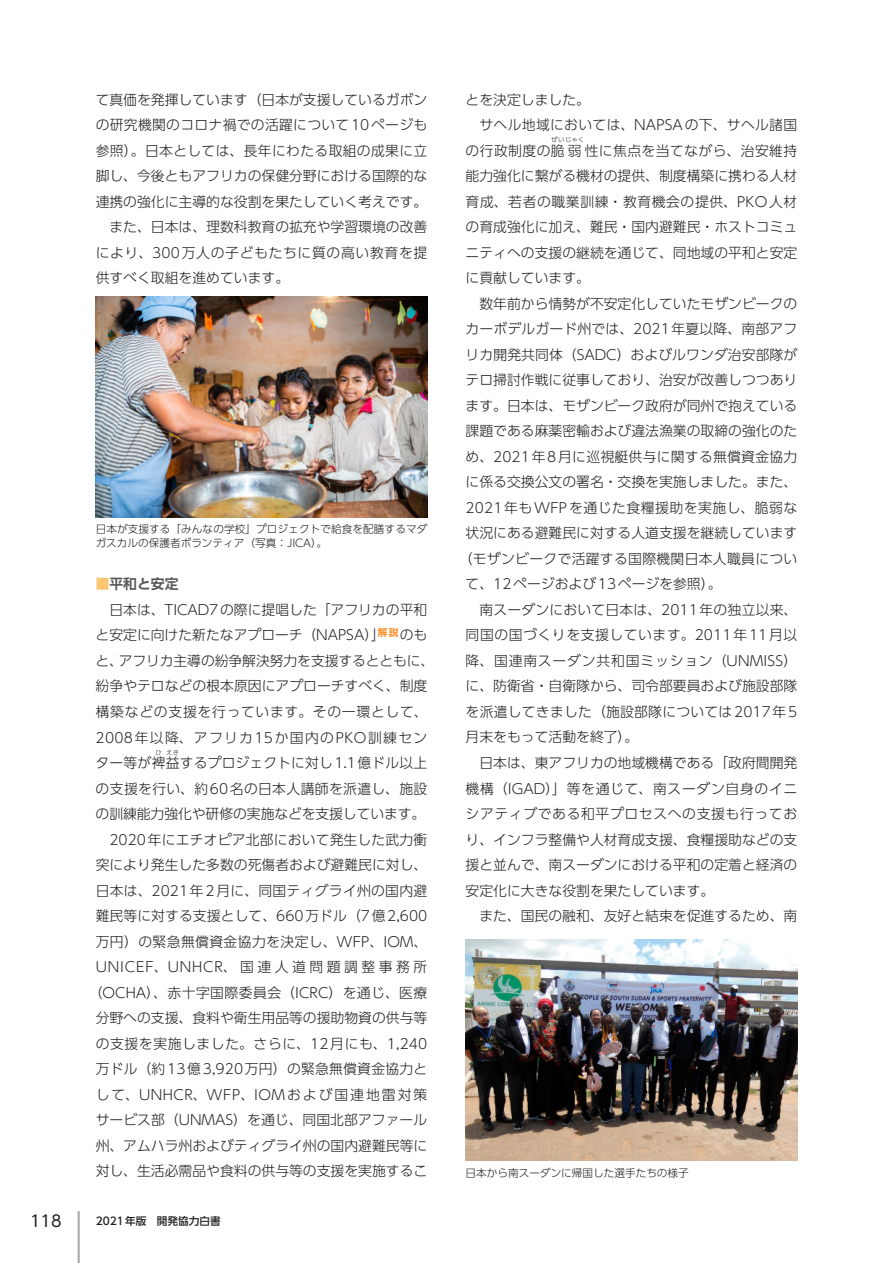
<style>
.page{position:relative;width:893px;height:1263px;background:#fff}
.page>*{position:absolute;margin:0;border:0;box-sizing:border-box;transform-origin:0 0}
.t1{font:15.9px "UD Shin Go Pr 6 N";color:#231f20}
.t2{font:300 13.8px/25.5px "UD Shin Go Pr 6 N";letter-spacing:.005em;color:#231f20;text-align:center}
.t3{font:300 13.8px "UD Shin Go Pr 6 N";letter-spacing:.05em;color:#231f20}
.t4{font:300 13.8px "UD Shin Go Pr 6 N";letter-spacing:.025em;color:#231f20}
.t5{font:300 13.8px "UD Shin Go Pr 6 N";letter-spacing:.035em;color:#231f20}
.t6{font:300 13.8px "UD Shin Go Pr 6 N";letter-spacing:.04em;color:#231f20}
.t7{font:300 13.8px "UD Shin Go Pr 6 N";letter-spacing:.06em;color:#231f20}
.t8{font:300 13.8px "UD Shin Go Pr 6 N";letter-spacing:.03em;color:#231f20}
.t9{font:300 13.8px "UD Shin Go Pr 6 N";letter-spacing:.045em;color:#231f20}
.t10{font:700 13.8px "UD Shin Go Pr 6 N De";color:#57585a}
.t11{font:300 10.65px/13.8px "UD Shin Go Pr 6 N";color:#231f20}
.t12{font:500 10.65px "UD Shin Go Pr 6 N";color:#231f20}
.t13{font:300 6.45px "UD Shin Go Pr 6 N";letter-spacing:.08em;color:#231f20}
.s1{color:#fec671}
</style>
<div class="page">
<img style="left:96px;top:297px;width:331px;height:221px">
<img style="left:466px;top:940px;width:331px;height:221px">
<hr style="left:78px;top:1212px;width:2px;height:51px;background:#a8a9ad">
<p class="t2" style="left:96px;top:86px;width:333px">て真価を発揮しています（日本が支援しているガボン</p>
<p class="t2" style="left:96px;top:112px;width:333px">の研究機関のコロナ禍での活躍について10ページも</p>
<p class="t4" style="left:96px;top:139px;width:333px">参照）。日本としては、長年にわたる取組の成果に立</p>
<p class="t2" style="left:96px;top:163px;width:333px">脚し、今後ともアフリカの保健分野における国際的な</p>
<p class="t2" style="left:96px;top:188px;width:333px">連携の強化に主導的な役割を果たしていく考えです。</p>
<p class="t2" style="left:109px;top:214px;width:319px">また、日本は、理数科教育の拡充や学習環境の改善</p>
<p class="t3" style="left:96px;top:241px;width:333px">により、300万人の子どもたちに質の高い教育を提</p>
<p class="t2" style="left:96px;top:265px;width:195px">供すべく取組を進めています。</p>
<p class="t11" style="left:96px;top:522px;width:333px">日本が支援する「みんなの学校」プロジェクトで給食を配膳するマダガスカルの保護者ボランティア（写真：JICA）。</p>
<p class="t10" style="left:96px;top:573px;width:84px"><span class="s1">■</span>平和と安定</p>
<p class="t2" style="left:96px;top:596px;width:340px">日本は、TICAD7の際に提唱した「アフリカの平和<br>と安定に向けた新たなアプローチ（NAPSA）」<sup>解説</sup>のもと、アフリカ主導の紛争解決努力を支援するとともに、紛争やテロなどの根本原因にアプローチすべく、制度構築などの支援を行っています。その一環として、<br>2008年以降、アフリカ15か国内のPKO訓練センター等が裨益するプロジェクトに対し1.1億ドル以上</p>
<p class="t13" style="left:155px;top:747px;width:8px">ひ</p>
<p class="t13" style="left:166px;top:747px;width:15px">えき</p>
<p class="t2" style="left:89px;top:775px;width:340px;text-align:right">の支援を行い、約60名の日本人講師を派遣し、施設の訓練能力強化や研修の実施などを支援しています。<br>2020年にエチオピア北部において発生した武力衝<br>突により発生した多数の死傷者および避難民に対し、日本は、2021年2月に、同国ティグライ州の国内避難民等に対する支援として、660万ドル（7億2,600万円）の緊急無償資金協力を決定し、WFP、IOM、<br>UNICEF、UNHCR、国連人道問題調整事務所（OCHA）、赤十字国際委員会（ICRC）を通じ、医療分野への支援、食料や衛生用品等の援助物資の供与等の支援を実施しました。さらに、12月にも、1,240万ドル（約13億3,920万円）の緊急無償資金協力として、UNHCR、WFP、IOMおよび国連地雷対策サービス部（UNMAS）を通じ、同国北部アファール州、アムハラ州およびティグライ州の国内避難民等に対し、生活必需品や食料の供与等の支援を実施するこ</p>
<p class="t1" style="left:30px;top:1208px;width:33px">118</p>
<p class="t12" style="left:96px;top:1212px;width:127px">2021年版　開発協力白書</p>
<p class="t2" style="left:466px;top:86px;width:126px">とを決定しました。</p>
<p class="t4" style="left:479px;top:114px;width:319px">サヘル地域においては、NAPSAの下、サヘル諸国</p>
<p class="t8" style="left:466px;top:139px;width:333px">の行政制度の脆弱性に焦点を当てながら、治安維持</p>
<p class="t13" style="left:551px;top:135px;width:35px">ぜいじゃく</p>
<p class="t2" style="left:466px;top:163px;width:333px;text-align:justify">能力強化に繋がる機材の提供、制度構築に携わる人材育成、若者の職業訓練・教育機会の提供、PKO人材の育成強化に加え、難民・国内避難民・ホストコミュニティへの支援の継続を通じて、同地域の平和と安定に貢献しています。</p>
<p class="t2" style="left:479px;top:290px;width:319px">数年前から情勢が不安定化していたモザンビークの</p>
<p class="t2" style="left:466px;top:316px;width:333px">カーボデルガード州では、2021年夏以降、南部アフ</p>
<p class="t2" style="left:466px;top:341px;width:333px">リカ開発共同体（SADC）およびルワンダ治安部隊が</p>
<p class="t2" style="left:466px;top:367px;width:333px">テロ掃討作戦に従事しており、治安が改善しつつあり</p>
<p class="t2" style="left:466px;top:392px;width:333px">ます。日本は、モザンビーク政府が同州で抱えている</p>
<p class="t2" style="left:466px;top:418px;width:333px">課題である麻薬密輸および違法漁業の取締の強化のた</p>
<p class="t2" style="left:466px;top:443px;width:333px">め、2021年8月に巡視艇供与に関する無償資金協力</p>
<p class="t2" style="left:466px;top:469px;width:333px">に係る交換公文の署名・交換を実施しました。また、</p>
<p class="t5" style="left:466px;top:496px;width:333px">2021年もWFPを通じた食糧援助を実施し、脆弱な</p>
<p class="t2" style="left:466px;top:520px;width:333px">状況にある避難民に対する人道支援を継続しています</p>
<p class="t2" style="left:459px;top:545px;width:340px">（モザンビークで活躍する国際機関日本人職員につい</p>
<p class="t2" style="left:466px;top:571px;width:257px">て、12ページおよび13ページを参照）。</p>
<p class="t2" style="left:479px;top:596px;width:319px">南スーダンにおいて日本は、2011年の独立以来、</p>
<p class="t6" style="left:466px;top:624px;width:333px">同国の国づくりを支援しています。2011年11月以</p>
<p class="t7" style="left:466px;top:649px;width:333px">降、国連南スーダン共和国ミッション（UNMISS）</p>
<p class="t2" style="left:466px;top:673px;width:333px">に、防衛省・自衛隊から、司令部要員および施設部隊</p>
<p class="t2" style="left:466px;top:698px;width:333px">を派遣してきました（施設部隊については2017年5</p>
<p class="t2" style="left:466px;top:724px;width:174px">月末をもって活動を終了）。</p>
<p class="t2" style="left:479px;top:749px;width:319px">日本は、東アフリカの地域機構である「政府間開発</p>
<p class="t3" style="left:466px;top:777px;width:333px">機構（IGAD）」等を通じて、南スーダン自身のイニ</p>
<p class="t9" style="left:466px;top:803px;width:333px">シアティブである和平プロセスへの支援も行ってお</p>
<p class="t2" style="left:466px;top:826px;width:333px">り、インフラ整備や人材育成支援、食糧援助などの支</p>
<p class="t2" style="left:466px;top:851px;width:333px">援と並んで、南スーダンにおける平和の定着と経済の</p>
<p class="t2" style="left:466px;top:877px;width:250px">安定化に大きな役割を果たしています。</p>
<p class="t2" style="left:479px;top:902px;width:319px">また、国民の融和、友好と結束を促進するため、南</p>
<p class="t11" style="left:466px;top:1165px;width:225px">日本から南スーダンに帰国した選手たちの様子</p>
</div>
